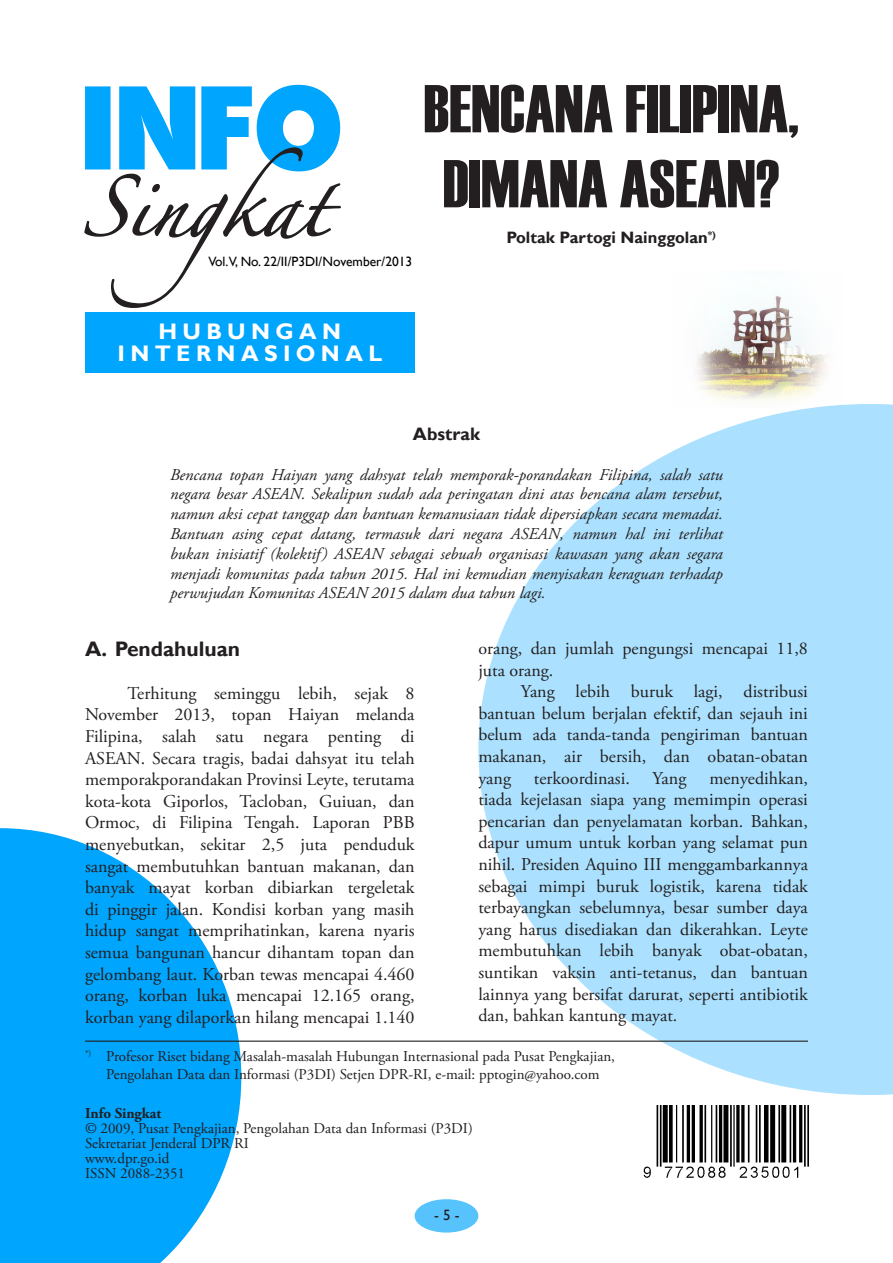
<style>
.page{position:relative;width:893px;height:1263px;background:#fff}
.page>*{position:absolute;margin:0;border:0;box-sizing:border-box;transform-origin:0 0}
.Judul_Utama{font:67.5px "Haettenschweiler";color:#231f20}
.Nama_Bidang{font:700 22.5px/22.5px "Gill Sans";letter-spacing:.24em;color:#fff;text-align:center}
.Sub_Judul_Naskah{font:700 21px "Gill Sans";color:#231f20}
.Naskah{font:18px/21.6px "Adobe Garamond Pro";color:#231f20;text-align:justify}
.Judul_Abstract{font:700 18px "Gill Sans";color:#231f20}
.Abstract{font:italic 16.5px/19.8px "Adobe Garamond Pro";color:#231f20;text-align:justify}
.Nama_Penulis{font:700 16.5px "Gill Sans";color:#231f20}
.Catatan_Kaki{font:15px/18px "Adobe Garamond Pro";color:#231f20;text-align:center}
.Catatan_Kaki-2{font:700 15px "Adobe Garamond Pro";color:#231f20}
.t1{font:15px "Gill Sans";color:#231f20}
.Volume{font:13.5px "Gill Sans";color:#000}
</style>
<div class="page">
<div style="left:415px;top:1199px;width:63px;height:33px;background:#57c3fd;border-radius:50%"></div>
<img style="left:696px;top:296px;width:131px;height:105px">
<svg style="left:478px;top:404px;width:415px;height:691px;fill:#abe1fe"></svg>
<svg style="left:0;top:828px;width:241px;height:435px;fill:#00a5fd"></svg>
<div style="left:85px;top:312px;width:330px;height:61px;background:#00a5fd"></div>
<img style="left:643px;top:1105px;width:166px;height:73px">
<hr style="left:85px;top:1040px;width:723px;height:2px;background:#231f20">
<svg style="left:84px;top:85px;width:257px;height:223px"></svg>
<p class="Volume" style="left:208px;top:254px;width:206px">Vol.V, No. 22/II/P3DI/November/2013</p>
<p class="Judul_Utama" style="left:424px;top:63px;width:377px">BENCANA FILIPINA,</p>
<p class="Judul_Utama" style="left:443px;top:138px;width:338px">DIMANA ASEAN?</p>
<p class="Nama_Penulis" style="left:507px;top:228px;width:211px">Poltak Partogi Nainggolan<sup>*)</sup></p>
<p class="Nama_Bidang" style="left:117px;top:321px;width:266px">HUBUNGAN<br>INTERNASIONAL</p>
<p class="Judul_Abstract" style="left:413px;top:423px;width:69px">Abstrak</p>
<p class="Abstract" style="left:170px;top:465px;width:554px">Bencana topan Haiyan yang dahsyat telah memporak-porandakan Filipina, salah satu negara besar ASEAN. Sekalipun sudah ada peringatan dini atas bencana alam tersebut, namun aksi cepat tanggap dan bantuan kemanusiaan tidak dipersiapkan secara memadai.<br>Bantuan asing cepat datang, termasuk dari negara ASEAN, namun hal ini terlihat bukan inisiatif (kolektif) ASEAN sebagai sebuah organisasi kawasan yang akan segara menjadi komunitas pada tahun 2015. Hal ini kemudian menyisakan keraguan terhadap perwujudan Komunitas ASEAN 2015 dalam dua tahun lagi.</p>
<p class="Sub_Judul_Naskah" style="left:85px;top:636px;width:157px">A. Pendahuluan</p>
<p class="Naskah" style="left:85px;top:683px;width:331px;text-indent:43px">Terhitung seminggu lebih, sejak 8<br>November 2013, topan Haiyan melanda Filipina, salah satu negara penting di ASEAN. Secara tragis, badai dahsyat itu telah memporakporandakan Provinsi Leyte, terutama kota-kota Giporlos, Tacloban, Guiuan, dan Ormoc, di Filipina Tengah. Laporan PBB menyebutkan, sekitar 2,5 juta penduduk sangat membutuhkan bantuan makanan, dan banyak mayat korban dibiarkan tergeletak di pinggir jalan. Kondisi korban yang masih hidup sangat memprihatinkan, karena nyaris semua bangunan hancur dihantam topan dan gelombang laut. Korban tewas mencapai 4.460 orang, korban luka mencapai 12.165 orang, korban yang dilaporkan hilang mencapai 1.140</p>
<p class="Naskah" style="left:478px;top:638px;width:331px">orang, dan jumlah pengungsi mencapai 11,8 juta orang.</p>
<p class="Naskah" style="left:478px;top:681px;width:331px;text-indent:43px">Yang lebih buruk lagi, distribusi bantuan belum berjalan efektif, dan sejauh ini belum ada tanda-tanda pengiriman bantuan makanan, air bersih, dan obatan-obatan yang</p>
<p class="Naskah" style="left:478px;top:768px;width:331px;text-indent:231px">menyedihkan, tiada kejelasan siapa yang memimpin operasi pencarian dan penyelamatan korban. Bahkan, dapur umum untuk korban yang selamat pun nihil. Presiden Aquino III menggambarkannya sebagai mimpi buruk logistik, karena tidak terbayangkan sebelumnya, besar sumber daya yang harus disediakan dan dikerahkan. Leyte membutuhkan lebih banyak obat-obatan, suntikan vaksin anti-tetanus, dan bantuan lainnya yang bersifat darurat, seperti antibiotik dan, bahkan kantung mayat.</p>
<p class="Catatan_Kaki" style="left:85px;top:1048px;width:531px"><sup>*)</sup> Profesor Riset bidang Masalah-masalah Hubungan Internasional pada Pusat Pengkajian,<br>Pengolahan Data dan Informasi (P3DI) Setjen DPR-RI, e-mail: pptogin@yahoo.com</p>
<p class="Naskah" style="left:534px;top:768px;width:97px">terkoordinasi.</p>
<p class="Naskah" style="left:652px;top:768px;width:35px">Yang</p>
<p class="Catatan_Kaki-2" style="left:85px;top:1104px;width:78px">Info Singkat</p>
<p class="Catatan_Kaki" style="left:85px;top:1120px;width:389px">© 2009, Pusat Pengkajian, Pengolahan Data dan Informasi (P3DI)</p>
<p class="Catatan_Kaki" style="left:85px;top:1135px;width:165px">Sekretariat Jenderal DPR RI</p>
<p class="Catatan_Kaki" style="left:85px;top:1150px;width:86px">www.dpr.go.id</p>
<p class="Catatan_Kaki" style="left:85px;top:1165px;width:102px">ISSN 2088-2351</p>
<p class="t1" style="left:434px;top:1206px;width:27px">- 5 -</p>
</div>
